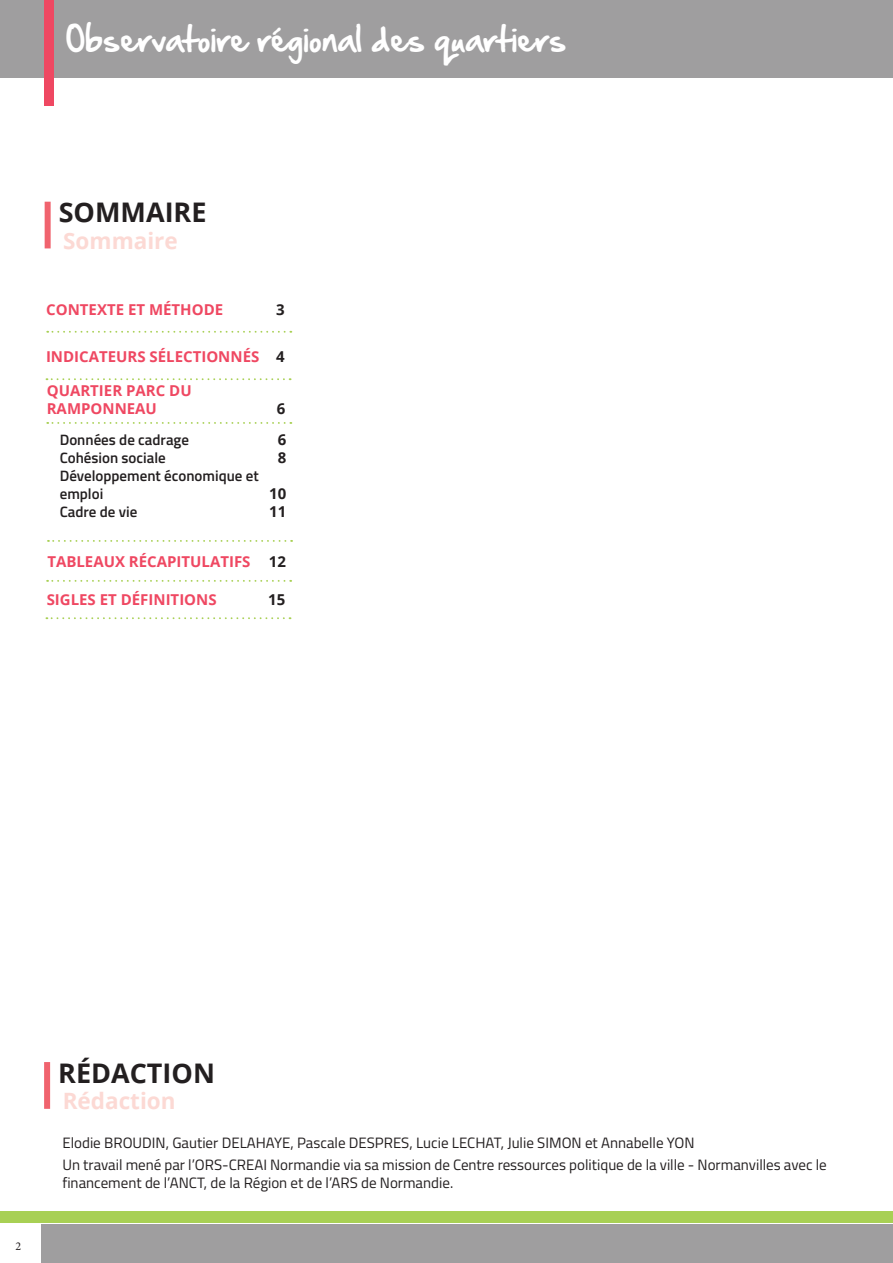
<style>
.page{position:relative;width:893px;height:1263px;background:#fff}
.page>*{position:absolute;margin:0;border:0;box-sizing:border-box;transform-origin:0 0}
.t1{font:30px "Hand Of Sean";color:#fff}
.En-tête_de_page_-_No{font:700 27px "Open Sans";color:#231f20}
.Texte_bleu_-_Aligner{font:700 22.5px "Open Sans";color:#fcd9d4}
.Texte_de_corps_de_pa{font:15px/18px "Titillium Web";color:#231f20}
.Titre_de_section_de{font:700 15px/18px "Open Sans";color:#ef4862}
.Titre_de_section_de-2{font:600 15px/18px "Titillium Web";color:#231f20}
.Titre_de_section_de-3{font:700 15px "Open Sans";color:#231f20}
.t2{font:12px "Minion Pro";color:#231f20}
.s1{color:#231f20}
</style>
<div class="page">
<div style="left:0;top:0;width:893px;height:77px;background:#9f9e9f"></div>
<div style="left:42px;top:1224px;width:851px;height:39px;background:#9f9e9f"></div>
<div style="left:0;top:1212px;width:893px;height:11px;background:#a8d054"></div>
<div style="left:44px;top:0;width:10px;height:105px;background:#ef4862"></div>
<div style="left:45px;top:202px;width:6px;height:46px;background:#f0636e"></div>
<div style="left:44px;top:1062px;width:6px;height:47px;background:#f0636e"></div>
<svg style="left:47px;top:422px;width:244px;height:2px"></svg>
<svg style="left:47px;top:331px;width:244px;height:2px"></svg>
<svg style="left:46px;top:378px;width:238px;height:2px"></svg>
<svg style="left:48px;top:540px;width:237px;height:2px"></svg>
<svg style="left:47px;top:580px;width:244px;height:2px"></svg>
<svg style="left:46px;top:617px;width:238px;height:2px"></svg>
<h1 class="t1" style="left:66px;top:12px;width:502px">Observatoire régional des quartiers</h1>
<p class="En-tête_de_page_-_No" style="left:59px;top:193px;width:149px">SOMMAIRE</p>
<p class="Texte_bleu_-_Aligner" style="left:63px;top:225px;width:116px">Sommaire</p>
<p class="Titre_de_section_de" style="left:46px;top:300px;width:178px">CONTEXTE ET MÉTHODE</p>
<p class="Titre_de_section_de-3" style="left:276px;top:299px;width:10px">3</p>
<p class="Titre_de_section_de" style="left:46px;top:347px;width:240px">INDICATEURS SÉLECTIONNÉS <span class="s1">4</span></p>
<p class="Titre_de_section_de" style="left:47px;top:381px;width:146px">QUARTIER PARC DU<br>RAMPONNEAU</p>
<p class="Titre_de_section_de-3" style="left:277px;top:398px;width:10px">6</p>
<p class="Titre_de_section_de-2" style="left:60px;top:430px;width:131px">Données de cadrage</p>
<p class="Titre_de_section_de-3" style="left:278px;top:429px;width:10px">6</p>
<p class="Titre_de_section_de-2" style="left:60px;top:448px;width:108px">Cohésion sociale</p>
<p class="Titre_de_section_de-3" style="left:278px;top:447px;width:10px">8</p>
<p class="Titre_de_section_de-2" style="left:60px;top:466px;width:201px">Développement économique et emploi</p>
<p class="Titre_de_section_de-3" style="left:269px;top:483px;width:19px">10</p>
<p class="Titre_de_section_de-2" style="left:60px;top:502px;width:79px">Cadre de vie</p>
<p class="Titre_de_section_de-3" style="left:269px;top:501px;width:19px">11</p>
<p class="Titre_de_section_de" style="left:47px;top:552px;width:240px">TABLEAUX RÉCAPITULATIFS <span class="s1">12</span></p>
<p class="Titre_de_section_de" style="left:47px;top:591px;width:172px">SIGLES ET DÉFINITIONS</p>
<p class="Titre_de_section_de-3" style="left:268px;top:589px;width:19px">15</p>
<p class="t2" style="left:16px;top:1238px;width:7px">2</p>
<p class="En-tête_de_page_-_No" style="left:58px;top:1054px;width:158px">RÉDACTION</p>
<p class="Texte_bleu_-_Aligner" style="left:63px;top:1085px;width:114px">Rédaction</p>
<p class="Texte_de_corps_de_pa" style="left:62px;top:1133px;width:634px">Elodie BROUDIN, Gautier DELAHAYE, Pascale DESPRES, Lucie LECHAT, Julie SIMON et Annabelle YON</p>
<p class="Texte_de_corps_de_pa" style="left:62px;top:1155px;width:766px">Un travail mené par l’ORS-CREAI Normandie via sa mission de Centre ressources politique de la ville - Normanvilles avec le financement de l’ANCT, de la Région et de l’ARS de Normandie.</p>
</div>
